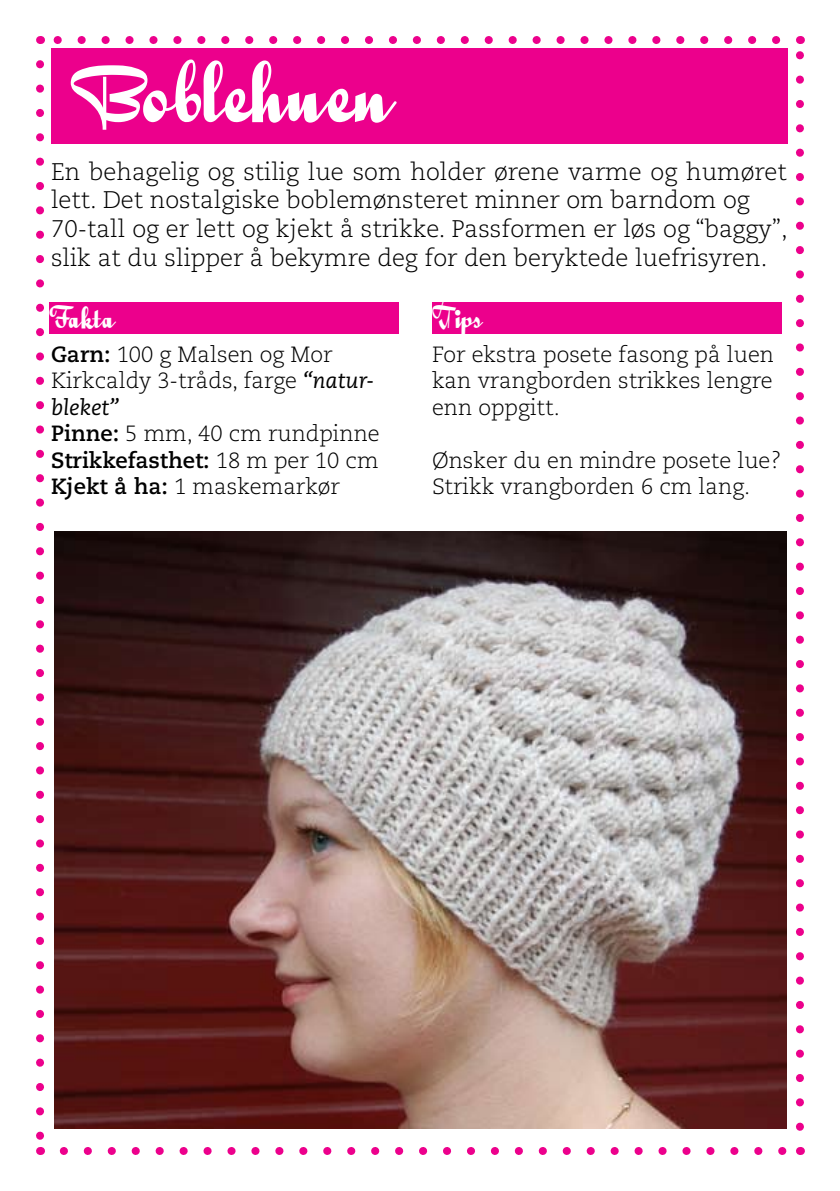
<style>
.page{position:relative;width:840px;height:1191px;background:#fff}
.page>*{position:absolute;margin:0;border:0;box-sizing:border-box;transform-origin:0 0}
.t1{font:96px "Quigley Wiggly";color:#fff}
.t2{font:34px "Quigley Wiggly";color:#fff}
.t3{font:300 24px/28.8px "Caecilia LT Std";color:#000}
.t4{font:300 22px/26.4px "Caecilia LT Std";color:#000}
.s1{font-weight:700}
.s2{font-weight:400;font-style:italic}
</style>
<div class="page">
<svg style="left:36px;top:64px;width:8px;height:1074px"></svg>
<svg style="left:64px;top:1147px;width:723px;height:8px"></svg>
<svg style="left:796px;top:52px;width:7px;height:1074px"></svg>
<svg style="left:53px;top:36px;width:722px;height:8px"></svg>
<div style="left:51px;top:48px;width:736px;height:96px;background:#ec008c"></div>
<div style="left:50px;top:302px;width:348px;height:31px;background:#ec008c"></div>
<div style="left:432px;top:302px;width:348px;height:31px;background:#ec008c"></div>
<img style="left:54px;top:532px;width:732px;height:596px">
<h1 class="t1" style="left:70px;top:45px;width:326px">Boblehuen</h1>
<p class="t3" style="left:51px;top:157px;width:737px">En behagelig og stilig lue som holder ørene varme og humøret lett. Det nostalgiske boblemønsteret minner om barndom og 70-tall og er lett og kjekt å strikke. Passformen er løs og “baggy”, slik at du slipper å bekymre deg for den beryktede luefrisyren.</p>
<h2 class="t2" style="left:50px;top:301px;width:67px">Fakta</h2>
<p class="t4" style="left:51px;top:342px;width:330px"><span class="s1">Garn:</span> 100 g Malsen og Mor<br>Kirkcaldy 3-tråds, farge <span class="s2">“natur&shy;bleket”<br></span><span class="s1">Pinne:</span> 5 mm, 40 cm rundpinne<br><span class="s1">Strikkefasthet:</span> 18 m per 10 cm<br><span class="s1">Kjekt å ha:</span> 1 maskemarkør</p>
<h2 class="t2" style="left:432px;top:301px;width:52px">Tips</h2>
<p class="t4" style="left:432px;top:342px;width:343px;text-align:justify">For ekstra posete fasong på luen kan vrangborden strikkes lengre enn oppgitt.</p>
<p class="t4" style="left:432px;top:447px;width:351px">Ønsker du en mindre posete lue?<br>Strikk vrangborden 6 cm lang.</p>
</div>
